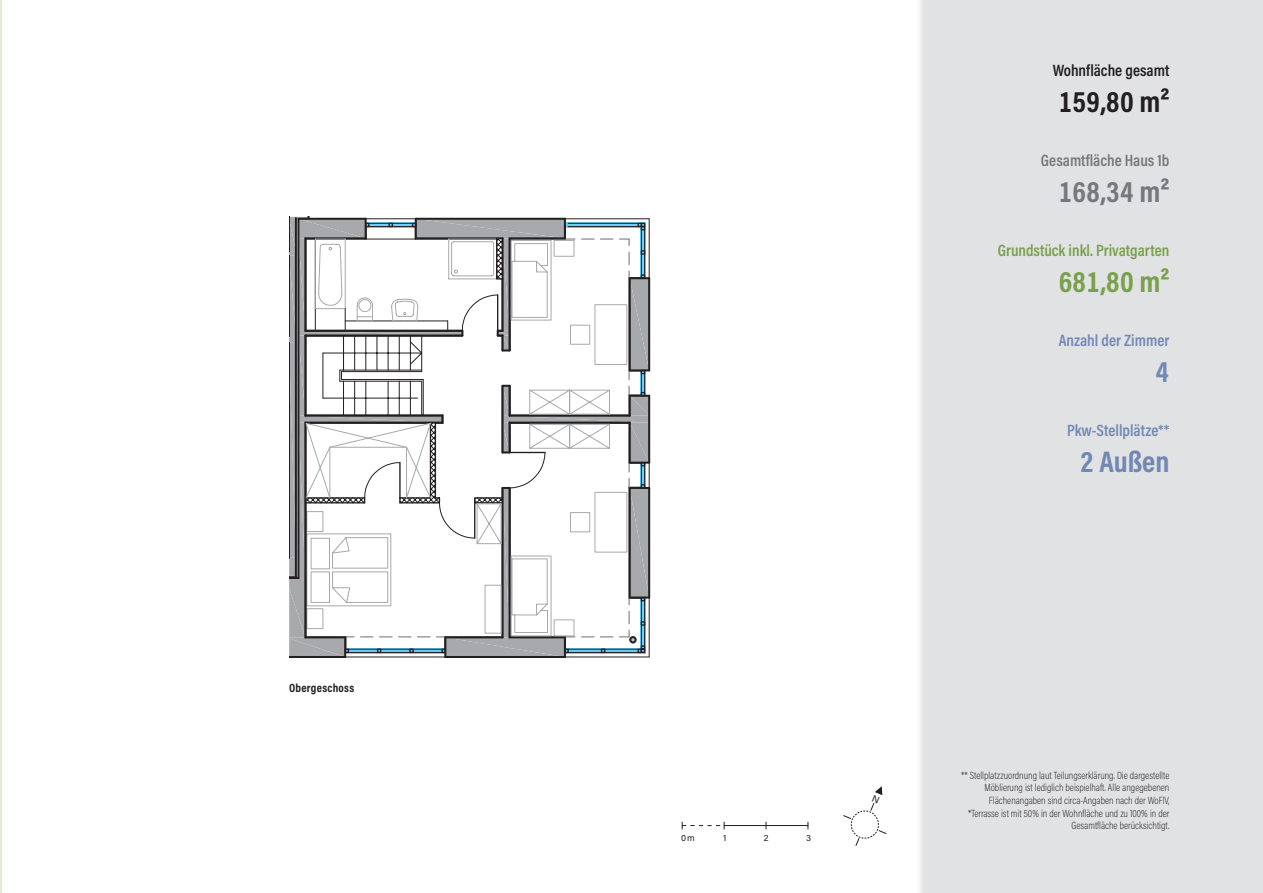
<style>
.page{position:relative;width:1263px;height:893px;background:#fff}
.page>*{position:absolute;margin:0;border:0;box-sizing:border-box;transform-origin:0 0}
.t1{font:700 30px "Acumin Pro Cond";color:#231f20}
.t2{font:700 30px "Acumin Pro Cond";color:#76787b}
.t3{font:700 30px "Acumin Pro Cond";color:#79a04b}
.t4{font:700 30px "Acumin Pro Cond";color:#7288b4}
.t5{font:600 16.5px "Acumin Pro Cond";color:#7288b4}
.t6{font:600 16.5px "Acumin Pro Cond";color:#79a04b}
.t7{font:600 16.5px "Acumin Pro Cond";color:#76787b}
.t8{font:600 16.5px "Acumin Pro Cond";color:#231f20}
.t9{font:700 12px "Acumin Pro Cond";letter-spacing:.025em;color:#231f20}
.t10{font:200 10.5px/12.6px "Acumin Pro Cond";color:#231f20;text-align:right}
.t11{font:9.15px "Acumin Pro";color:#231f20}
</style>
<div class="page">
<hr style="left:0;top:0;width:1px;height:893px;background:#e0edd5">
<div style="left:914px;top:0;width:349px;height:893px;background:#231f20;opacity:.2"></div>
<div style="left:925px;top:0;width:338px;height:893px;background:#e1e2e4"></div>
<hr style="left:445px;top:656px;width:120px;height:2px;background:#231f20">
<hr style="left:289px;top:656px;width:56px;height:2px;background:#231f20">
<hr style="left:565px;top:657px;width:84px;height:1px;background:#231f20">
<hr style="left:345px;top:657px;width:100px;height:1px;background:#231f20">
<svg style="left:289px;top:217px;width:361px;height:440px"></svg>
<hr style="left:724px;top:825px;width:84px;height:1px;background:#231f20">
<svg style="left:682px;top:822px;width:43px;height:7px"></svg>
<svg style="left:843px;top:786px;width:44px;height:60px"></svg>
<p class="t9" style="left:289px;top:680px;width:67px">Obergeschoss</p>
<p class="t11" style="left:681px;top:831px;width:15px">0m</p>
<p class="t11" style="left:723px;top:831px;width:5px">1</p>
<p class="t11" style="left:764px;top:831px;width:6px">2</p>
<p class="t11" style="left:806px;top:831px;width:6px">3</p>
<h2 class="t8" style="left:1053px;top:59px;width:118px">Wohnfläche gesamt</h2>
<h1 class="t1" style="left:1059px;top:82px;width:112px">159,80 m²</h1>
<h2 class="t7" style="left:1041px;top:149px;width:130px">Gesamtfläche Haus 1b</h2>
<h1 class="t2" style="left:1059px;top:172px;width:112px">168,34 m²</h1>
<h2 class="t6" style="left:998px;top:239px;width:173px">Grundstück inkl. Privatgarten</h2>
<h1 class="t3" style="left:1059px;top:262px;width:112px">681,80 m²</h1>
<h2 class="t5" style="left:1059px;top:329px;width:112px">Anzahl der Zimmer</h2>
<h1 class="t4" style="left:1155px;top:352px;width:15px">4</h1>
<h2 class="t5" style="left:1067px;top:419px;width:104px">Pkw-Stellplätze**</h2>
<h1 class="t4" style="left:1080px;top:442px;width:91px">2 Außen</h1>
<p class="t10" style="left:961px;top:769px;width:210px">** Stellplatzzuordnung laut Teilungserklärung. Die dargestellte Möblierung ist lediglich beispielhaft. Alle angegebenen Flächenangaben sind circa-Angaben nach der WoFlV, *Terrasse ist mit 50% in der Wohnfläche und zu 100% in der Gesamtfläche berücksichtigt.</p>
</div>
